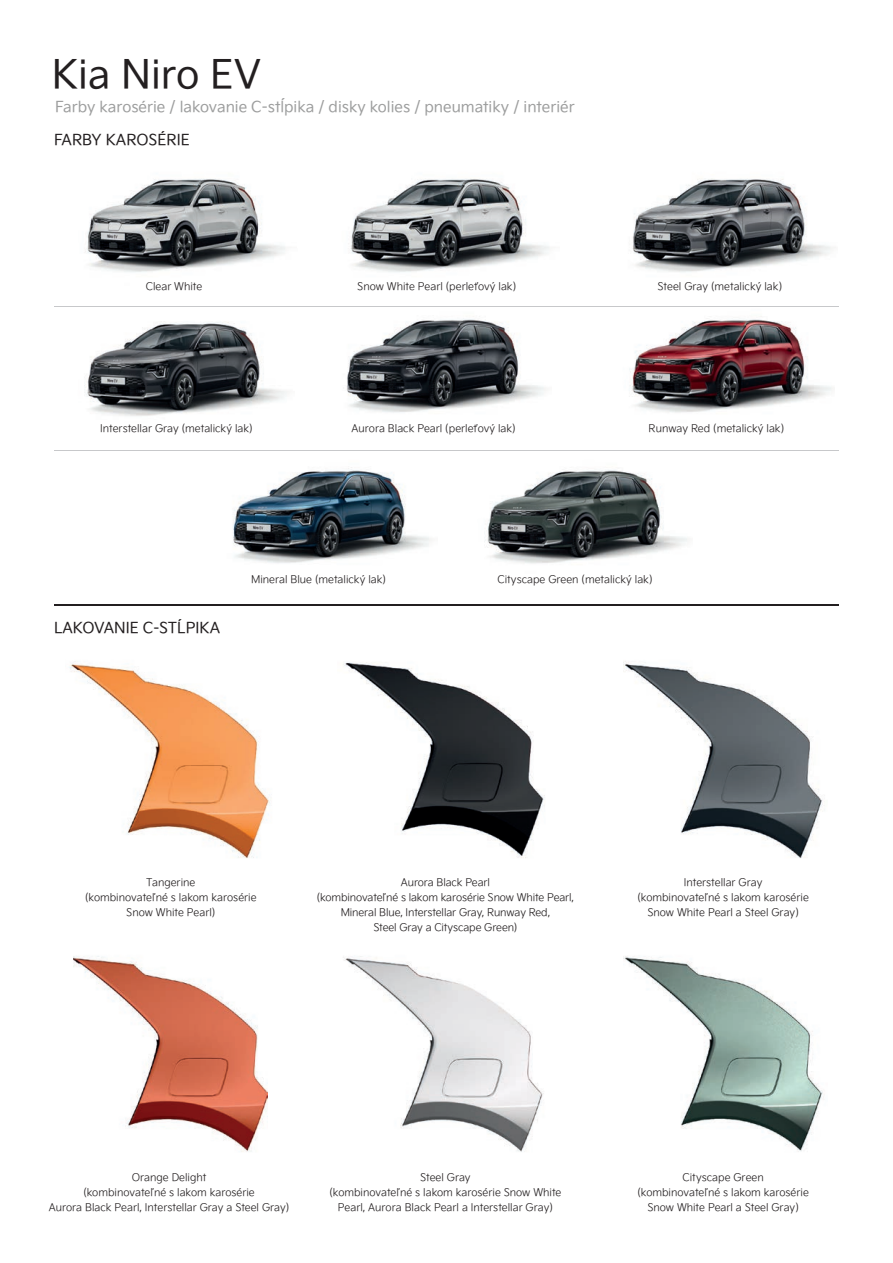
<style>
.page{position:relative;width:893px;height:1263px;background:#fff}
.page>*{position:absolute;margin:0;border:0;box-sizing:border-box;transform-origin:0 0}
.t1{font:39px "Kia Signature";color:#231f20}
.t2{font:15px "Kia Signature";color:#9d9e9e}
.t3{font:15px "Kia Signature";color:#231f20}
.t4{font:300 10.5px/15px "Kia Signature";color:#231f20;text-align:center}
</style>
<div class="page">
<img style="left:85px;top:179px;width:200px;height:93px">
<img style="left:84px;top:321px;width:204px;height:95px">
<img style="left:233px;top:467px;width:198px;height:96px">
<img style="left:350px;top:179px;width:200px;height:93px">
<img style="left:347px;top:316px;width:199px;height:97px">
<img style="left:485px;top:470px;width:203px;height:94px">
<img style="left:629px;top:316px;width:204px;height:97px">
<hr style="left:54px;top:605px;width:784px;height:1px;background:#231f20">
<img style="left:632px;top:179px;width:200px;height:93px">
<img style="left:623px;top:661px;width:200px;height:197px">
<img style="left:623px;top:956px;width:201px;height:196px">
<img style="left:343px;top:662px;width:202px;height:196px">
<img style="left:343px;top:956px;width:201px;height:196px">
<img style="left:69px;top:661px;width:201px;height:197px">
<img style="left:73px;top:956px;width:194px;height:196px">
<hr style="left:54px;top:306px;width:784px;height:1px;background:#c7c8ca">
<hr style="left:54px;top:450px;width:784px;height:1px;background:#c7c8ca">
<h1 class="t1" style="left:52px;top:46px;width:211px">Kia Niro EV</h1>
<h2 class="t2" style="left:55px;top:96px;width:521px">Farby karosérie / lakovanie C-stĺpika / disky kolies / pneumatiky / interiér</h2>
<h2 class="t3" style="left:54px;top:129px;width:137px">FARBY KAROSÉRIE</h2>
<p class="t4" style="left:146px;top:278px;width:58px">Clear White</p>
<p class="t4" style="left:100px;top:420px;width:154px">Interstellar Gray (metalický lak)</p>
<p class="t4" style="left:357px;top:278px;width:161px">Snow White Pearl (perleťový lak)</p>
<p class="t4" style="left:352px;top:420px;width:166px">Aurora Black Pearl (perleťový lak)</p>
<p class="t4" style="left:658px;top:279px;width:126px">Steel Gray (metalický lak)</p>
<p class="t4" style="left:649px;top:420px;width:137px">Runway Red (metalický lak)</p>
<h2 class="t3" style="left:54px;top:617px;width:168px">LAKOVANIE C-STĹPIKA</h2>
<p class="t4" style="left:251px;top:571px;width:136px">Mineral Blue (metalický lak)</p>
<p class="t4" style="left:497px;top:571px;width:157px">Cityscape Green (metalický lak)</p>
<p class="t4" style="left:85px;top:874px;width:173px">Tangerine<br>(kombinovateľné s lakom karosérie<br>Snow White Pearl)</p>
<p class="t4" style="left:317px;top:874px;width:259px">Aurora Black Pearl<br>(kombinovateľné s lakom karosérie Snow White Pearl, Mineral Blue, Interstellar Gray, Runway Red,<br>Steel Gray a Cityscape Green)</p>
<p class="t4" style="left:637px;top:874px;width:173px">Interstellar Gray<br>(kombinovateľné s lakom karosérie<br>Snow White Pearl a Steel Gray)</p>
<p class="t4" style="left:49px;top:1169px;width:242px">Orange Delight<br>(kombinovateľné s lakom karosérie<br>Aurora Black Pearl, Interstellar Gray a Steel Gray)</p>
<p class="t4" style="left:329px;top:1169px;width:234px">Steel Gray<br>(kombinovateľné s lakom karosérie Snow White<br>Pearl, Aurora Black Pearl a Interstellar Gray)</p>
<p class="t4" style="left:637px;top:1169px;width:173px">Cityscape Green<br>(kombinovateľné s lakom karosérie<br>Snow White Pearl a Steel Gray)</p>
</div>
